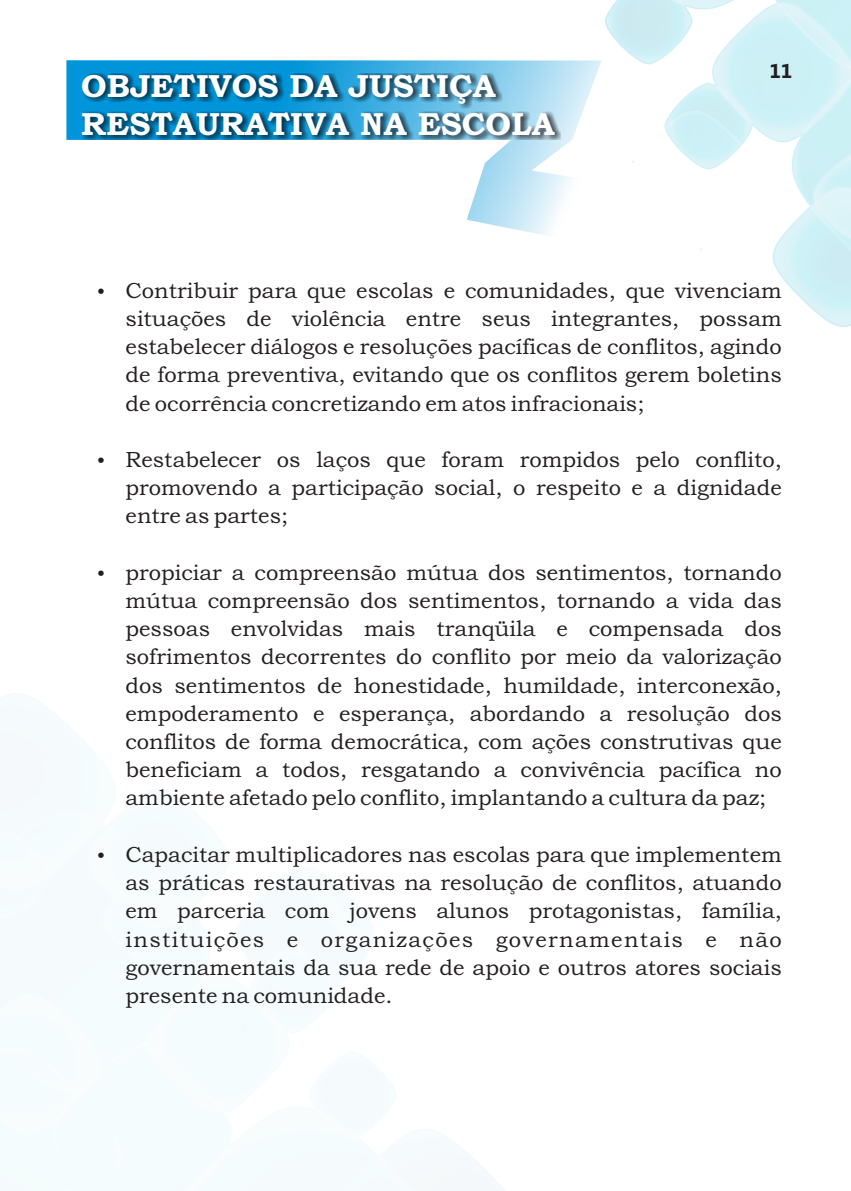
<style>
.page{position:relative;width:851px;height:1191px;background:#fff}
.page>*{position:absolute;margin:0;border:0;box-sizing:border-box;transform-origin:0 0}
.t1{font:700 32px/37.6px "Bookman Old Style";color:#fff}
.t2{font:22px/28.2px "Bookman Old Style";color:#231f20;text-align:justify}
.t3{font:700 20px "Gisha";color:#231f20}
</style>
<div class="page">
<svg style="left:66px;top:60px;width:410px;height:162px"></svg>
<img style="left:476px;top:0;width:374px;height:327px">
<div style="left:82px;top:73px;width:478px;height:67px;background:#231f20;opacity:.78"></div>
<h1 class="t1" style="left:81px;top:71px;width:474px">OBJETIVOS DA JUSTIÇA<br>RESTAURATIVA NA ESCOLA</h1>
<p class="t3" style="left:768px;top:63px;width:24px">11</p>
<p class="t2" style="left:125px;top:278px;width:657px;text-indent:-29px">• Contribuir para que escolas e comunidades, que vivenciam situações de violência entre seus integrantes, possam estabelecer diálogos e resoluções pacíficas de conflitos, agindo de forma preventiva, evitando que os conflitos gerem boletins de ocorrência concretizando em atos infracionais;</p>
<p class="t2" style="left:125px;top:447px;width:657px;text-indent:-29px">• Restabelecer os laços que foram rompidos pelo conflito, promovendo a participação social, o respeito e a dignidade entre as partes;</p>
<p class="t2" style="left:125px;top:560px;width:657px;text-indent:-29px">• propiciar a compreensão mútua dos sentimentos, tornando mútua compreensão dos sentimentos, tornando a vida das pessoas envolvidas mais tranqüila e compensada dos sofrimentos decorrentes do conflito por meio da valorização dos sentimentos de honestidade, humildade, interconexão, empoderamento e esperança, abordando a resolução dos conflitos de forma democrática, com ações construtivas que beneficiam a todos, resgatando a convivência pacífica no ambiente afetado pelo conflito, implantando a cultura da paz;</p>
<p class="t2" style="left:125px;top:842px;width:657px;text-indent:-29px">• Capacitar multiplicadores nas escolas para que implementem as práticas restaurativas na resolução de conflitos, atuando em parceria com jovens alunos protagonistas, família, instituições e organizações governamentais e não governamentais da sua rede de apoio e outros atores sociais presente na comunidade.</p>
</div>
